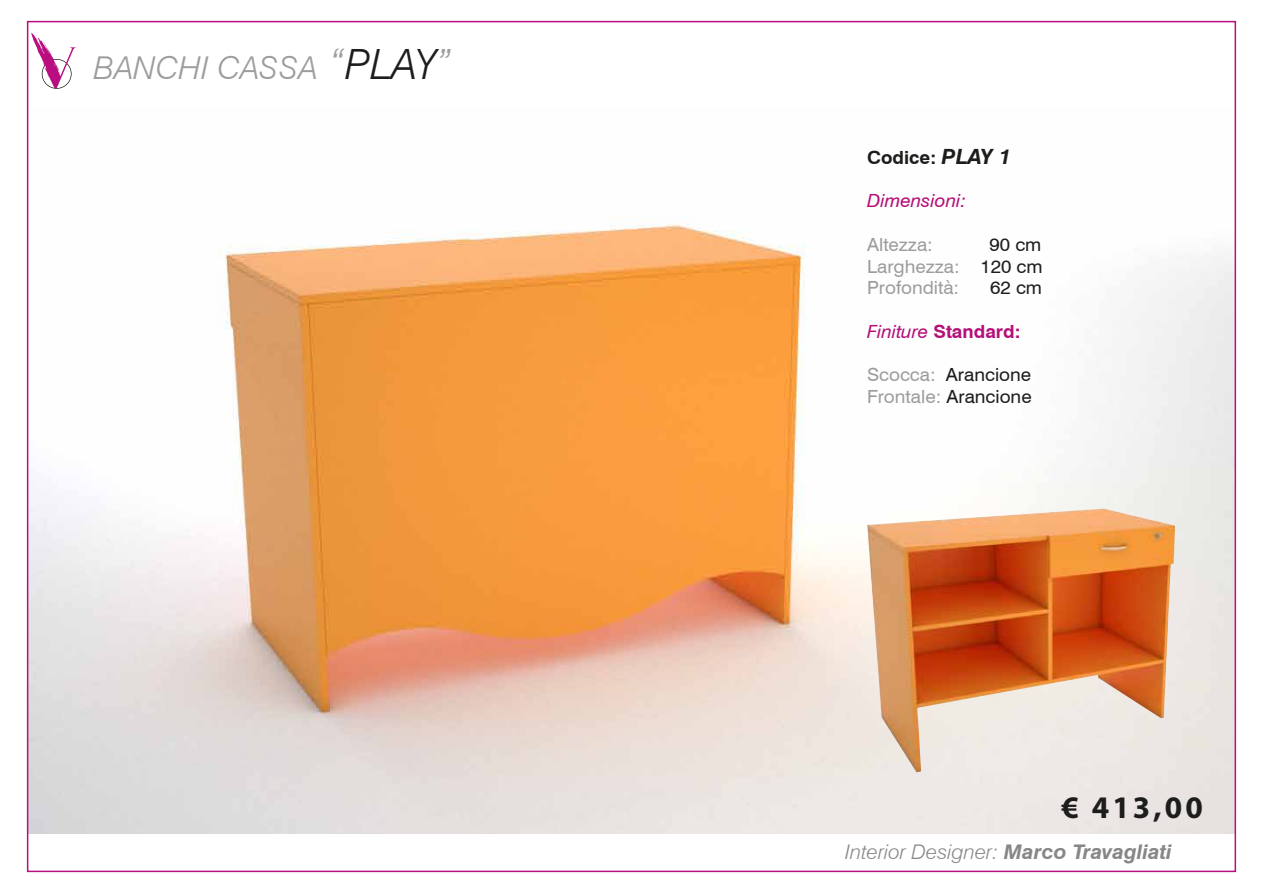
<style>
.page{position:relative;width:1263px;height:893px;background:#fff}
.page>*{position:absolute;margin:0;border:0;box-sizing:border-box;transform-origin:0 0}
.t1{font:italic 300 31.5px "Swiss 721 BT";color:#9d9d9c;scale:1.04 1}
.t2{font:700 31.5px "Myriad Pro";color:#1d1d1b}
.t3{font:italic 300 20.25px "Swiss 721 BT";color:#878787;scale:1.04 1}
.t4{font:18.15px/21.8px "Swiss 721 BT";color:#9d9d9c;text-align:justify;scale:1.04 1}
.t5{font:18.15px/21.8px "Swiss 721 BT";color:#1d1d1b;scale:1.04 1}
.t6{font:700 18.15px "Swiss 721 BT";color:#b51078;scale:1.04 1}
.t7{font:700 18.15px "Swiss 721 BT";color:#1d1d1b;scale:1.04 1}
.t8{font:italic 18.15px "Swiss 721 BT";color:#b51078;scale:1.04 1}
.s1{font-size:41.7px}
.s2{font-size:41.7px;color:#1d1d1b}
.s3{font-style:italic;font-size:21px}
.s4{color:#1d1d1b}
.s5{font-weight:400;font-style:italic}
.s6{color:#9d9d9c}
.s7{font-weight:700}
</style>
<div class="page">
<img style="left:30px;top:223px;width:1203px;height:610px">
<img style="left:867px;top:508px;width:308px;height:264px">
<svg style="left:31px;top:33px;width:45px;height:56px"></svg>
<h1 class="t1" style="left:94px;top:49px;width:346px">BANCHI CASSA <span class="s1">“</span><span class="s2">PLAY</span><span class="s1">”</span></h1>
<p class="t7" style="left:867px;top:146px;width:140px">Codice: <span class="s3">PLAY 1</span></p>
<p class="t8" style="left:867px;top:190px;width:97px">Dimensioni:</p>
<p class="t4" style="left:867px;top:233px;width:65px">Altezza:</p>
<p class="t4" style="left:867px;top:233px;width:170px;text-indent:123px"><span class="s4">90 cm </span>Larghezza: <span class="s4">120 cm </span>Profondità:</p>
<p class="t5" style="left:990px;top:277px;width:51px">62 cm</p>
<p class="t6" style="left:867px;top:320px;width:149px"><span class="s5">Finiture</span> Standard:</p>
<p class="t5" style="left:867px;top:364px;width:160px"><span class="s6">Scocca:</span> Arancione<br><span class="s6">Frontale:</span> Arancione</p>
<h1 class="t2" style="left:1061px;top:787px;width:143px">€ 413,00</h1>
<p class="t3" style="left:845px;top:840px;width:315px">Interior Designer: <span class="s7">Marco Travagliati</span></p>
</div>
